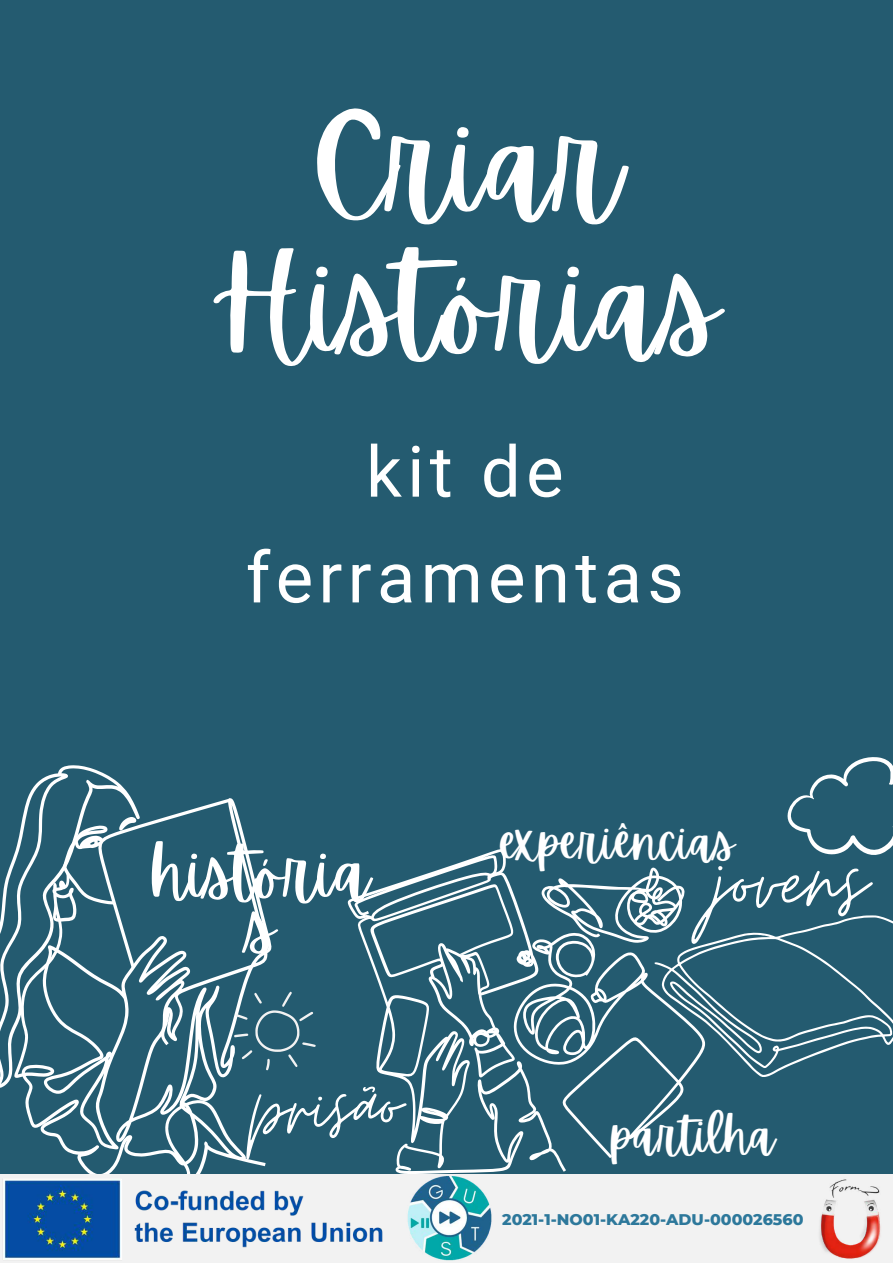
<style>
.page{position:relative;width:893px;height:1263px;background:#245b70}
.page>*{position:absolute;margin:0;border:0;box-sizing:border-box;transform-origin:0 0}
.t1{font:132.9px/139.5px "Apricots";color:#fff;text-align:center}
.t2{font:112.5px "Moon Time";color:#fff}
.t3{font:102.6px "Moon Time";color:#fff}
.t4{font:70.72px/105.8px "Roboto";letter-spacing:.075em;color:#fff;text-align:center}
.t5{font:68.18px/54.1px "Apricots";color:#fff;text-align:center}
.t6{font:48px "Apricots";color:#fff}
.t7{font:800 15.75px "Montserrat";color:#2d789b}
</style>
<div class="page">
<svg style="left:0;top:765px;width:131px;height:323px"></svg>
<svg style="left:42px;top:798px;width:230px;height:273px"></svg>
<svg style="left:63px;top:798px;width:168px;height:75px"></svg>
<svg style="left:14px;top:873px;width:252px;height:301px"></svg>
<svg style="left:357px;top:876px;width:209px;height:298px"></svg>
<svg style="left:348px;top:849px;width:158px;height:70px"></svg>
<svg style="left:513px;top:868px;width:380px;height:290px"></svg>
<svg style="left:787px;top:757px;width:106px;height:98px"></svg>
<svg style="left:234px;top:992px;width:82px;height:78px"></svg>
<div style="left:0;top:1174px;width:893px;height:89px;background:#f2f2f2"></div>
<img style="left:404px;top:1171px;width:91px;height:90px">
<img style="left:3px;top:1177px;width:409px;height:84px">
<img style="left:790px;top:1157px;width:103px;height:102px">
<h1 class="t1" style="left:211px;top:97px;width:508px">Criar<br>Histórias</h1>
<h3 class="t4" style="left:246px;top:420px;width:439px">kit de ferramentas</h3>
<h3 class="t5" style="left:152px;top:847px;width:220px">história s</h3>
<h3 class="t3" style="left:247px;top:1047px;width:152px;rotate:-3deg">prisão</h3>
<h3 class="t6" style="left:501px;top:814px;width:235px">experiências</h3>
<h2 class="t2" style="left:714px;top:812px;width:155px">jovens</h2>
<h3 class="t6" style="left:611px;top:1108px;width:166px">partilha</h3>
<p class="t7" style="left:502px;top:1210px;width:303px">2021-1-NO01-KA220-ADU-000026560</p>
</div>
